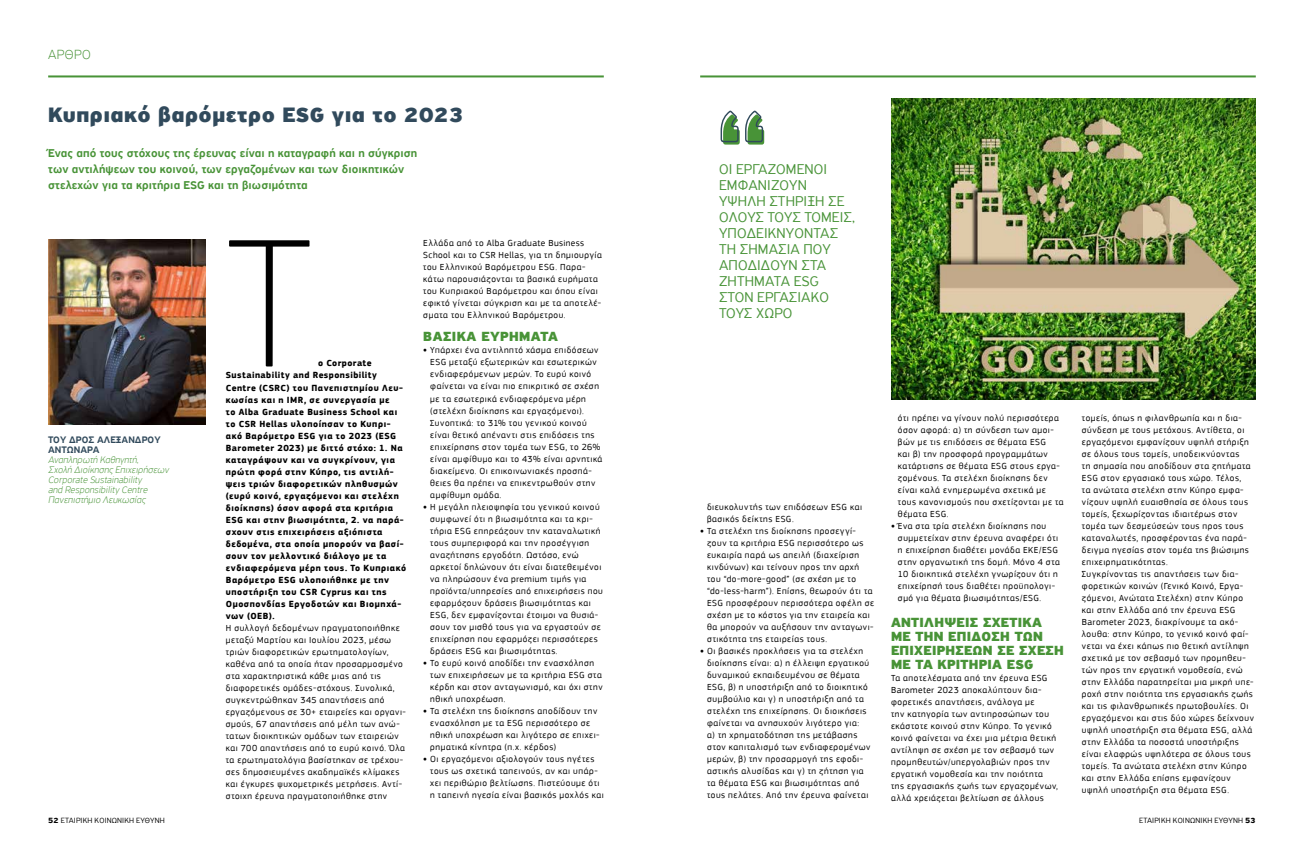
<style>
.page{position:relative;width:1304px;height:851px;background:#fff}
.page>*{position:absolute;margin:0;border:0;box-sizing:border-box;transform-origin:0 0}
.t1{font:100 190.2px "PF Square Sans Pro";color:#000}
.t2{font:900 22px "PF Highway Sans Pro";letter-spacing:.02em;color:#314a5c}
.t3{font:300 15px/16px "PF Highway Sans Pro";letter-spacing:.01em;color:#489337}
.t4{font:900 14px/14px "PF Highway Sans Pro";letter-spacing:.02em;color:#489337}
.t5{font:100 14px "PF Highway Sans Pro";letter-spacing:.03em;color:#489337}
.t6{font:500 12px/16px "PF Highway Sans Pro";letter-spacing:.01em;color:#489337}
.t7{font:italic 100 10px/10px "PF Highway Sans Pro";color:#489337}
.t8{font:500 10px/10px "PF Highway Sans Pro";letter-spacing:.01em;color:#314a5c}
.t9{font:9.2px/12px "PF Square Sans Pro";letter-spacing:.06em;color:#000}
.t10{font:700 9.2px/12px "PF Square Sans Pro";letter-spacing:.06em;color:#000}
.t11{font:300 8px "PF Highway Sans Pro";letter-spacing:.02em;color:#000}
.s1{font-family:"PF Highway Sans Pro";font-weight:700}
.s2{font-weight:700}
</style>
<div class="page">
<img style="left:48px;top:239px;width:157px;height:185px">
<img style="left:891px;top:98px;width:365px;height:302px">
<hr style="left:48px;top:75px;width:556px;height:2px;background:#489337">
<hr style="left:700px;top:75px;width:556px;height:2px;background:#489337">
<svg style="left:721px;top:111px;width:43px;height:33px"></svg>
<h3 class="t5" style="left:48px;top:46px;width:44px">ΑΡΘΡΟ</h3>
<h2 class="t2" style="left:48px;top:101px;width:417px">Κυπριακό βαρόμετρο ESG για το 2023</h2>
<h3 class="t6" style="left:48px;top:145px;width:371px">Ένας από τους στόχους της έρευνας είναι η καταγραφή και η σύγκριση των αντιλήψεων του κοινού, των εργαζομένων και των διοικητικών στελεχών για τα κριτήρια ESG και τη βιωσιμότητα</h3>
<p class="t8" style="left:48px;top:435px;width:114px">ΤΟΥ ΔΡΟΣ ΑΛΕΞΑΝΔΡΟΥ<br>ΑΝΤΩΝΑΡΑ</p>
<p class="t7" style="left:48px;top:454px;width:124px">Αναπληρωτή Καθηγητή,<br>Σχολή Διοίκησης Επιχειρήσεων<br>Corporate Sustainability<br>and Responsibility Centre<br>Πανεπιστήμιο Λευκωσίας</p>
<h1 class="t1" style="left:226px;top:193px;width:88px">Τ</h1>
<p class="t10" style="left:226px;top:358px;width:182px;text-indent:92px">ο Corporate Sustainability and Responsibility Centre (CSRC) του Πανεπιστημίου Λευ&shy;κωσίας και η IMR, σε συνεργασία με<br>το Alba Graduate Business School και το CSR Hellas υλοποίησαν το Κυπρι&shy;ακό Βαρόμετρο ESG για το 2023 (ESG Barometer 2023) με διττό στόχο: 1. Να καταγράψουν και να συγκρίνουν, για πρώτη φορά στην Κύπρο, τις αντιλή&shy;ψεις τριών διαφορετικών πληθυσμών (ευρύ κοινό, εργαζόμενοι και στελέχη διοίκησης) όσον αφορά στα κριτήρια ESG και στην βιωσιμότητα, 2. να παρά&shy;σχουν στις επιχειρήσεις αξιόπιστα δεδομένα, στα οποία μπορούν να βασί&shy;σουν τον μελλοντικό διάλογο με τα ενδιαφερόμενα μέρη τους. Το Κυπριακό Βαρόμετρο ESG υλοποιήθηκε με την υποστήριξη του CSR Cyprus και της Ομοσπονδίας Εργοδοτών και Βιομηχά&shy;νων (ΟΕΒ).</p>
<p class="t9" style="left:226px;top:621px;width:182px">Η συλλογή δεδομένων πραγματοποιήθηκε μεταξύ Μαρτίου και Ιουλίου 2023, μέσω τριών διαφορετικών ερωτηματολογίων, καθένα από τα οποία ήταν προσαρμοσμένο στα χαρακτηριστικά κάθε μιας από τις διαφορετικές ομάδες-στόχους. Συνολικά, συγκεντρώθηκαν 345 απαντήσεις από εργαζόμενους σε 30+ εταιρείες και οργανι&shy;σμούς, 67 απαντήσεις από μέλη των ανώ&shy;τατων διοικητικών ομάδων των εταιρειών και 700 απαντήσεις από το ευρύ κοινό. Όλα τα ερωτηματολόγια βασίστηκαν σε τρέχου&shy;σες δημοσιευμένες ακαδημαϊκές κλίμακες και έγκυρες ψυχομετρικές μετρήσεις. Αντί&shy;στοιχη έρευνα πραγματοποιήθηκε στην</p>
<p class="t9" style="left:423px;top:237px;width:180px">Ελλάδα από το Alba Graduate Business School και το CSR Hellas, για τη δημιουργία του Ελληνικού Βαρόμετρου ESG. Παρα&shy;κάτω παρουσιάζονται τα βασικά ευρήματα του Κυπριακού Βαρόμετρου και όπου είναι εφικτό γίνεται σύγκριση και με τα αποτελέ&shy;σματα του Ελληνικού Βαρόμετρου.</p>
<h3 class="t4" style="left:423px;top:330px;width:136px">ΒΑΣΙΚΆ ΕΥΡΉΜΑΤΑ</h3>
<p class="t9" style="left:430px;top:344px;width:174px;text-indent:-7px"><span class="s1">•</span> Υπάρχει ένα αντιληπτό χάσμα επιδόσεων ESG μεταξύ εξωτερικών και εσωτερικών ενδιαφερόμενων μερών. Το ευρύ κοινό φαίνεται να είναι πιο επικριτικό σε σχέση με τα εσωτερικά ενδιαφερόμενα μέρη (στελέχη διοίκησης και εργαζόμενοι).<br>Συνοπτικά: το 31% του γενικού κοινού είναι θετικό απέναντι στις επιδόσεις της επιχείρησης στον τομέα των ESG, το 26% είναι αμφίθυμο και το 43% είναι αρνητικά διακείμενο. Οι επικοινωνιακές προσπά&shy;θειες θα πρέπει να επικεντρωθούν στην αμφίθυμη ομάδα.</p>
<p class="t9" style="left:430px;top:500px;width:174px;text-indent:-7px"><span class="s1">•</span> Η μεγάλη πλειοψηφία του γενικού κοινού συμφωνεί ότι η βιωσιμότητα και τα κρι&shy;τήρια ESG επηρεάζουν την καταναλωτική τους συμπεριφορά και την προσέγγιση αναζήτησης εργοδότη. Ωστόσο, ενώ αρκετοί δηλώνουν ότι είναι διατεθειμένοι να πληρώσουν ένα premium τιμής για προϊόντα/υπηρεσίες από επιχειρήσεις που εφαρμόζουν δράσεις βιωσιμότητας και ESG, δεν εμφανίζονται έτοιμοι να θυσιά&shy;σουν τον μισθό τους για να εργαστούν σε επιχείρηση που εφαρμόζει περισσότερες δράσεις ESG και βιωσιμότητας.</p>
<p class="t9" style="left:430px;top:656px;width:174px;text-indent:-7px"><span class="s1">•</span> Το ευρύ κοινό αποδίδει την ενασχόληση των επιχειρήσεων με τα κριτήρια ESG στα κέρδη και στον ανταγωνισμό, και όχι στην ηθική υποχρέωση.</p>
<p class="t9" style="left:430px;top:704px;width:171px;text-indent:-7px"><span class="s1">•</span> Τα στελέχη της διοίκησης αποδίδουν την ενασχόληση με τα ESG περισσότερο σε ηθική υποχρέωση και λιγότερο σε επιχει&shy;ρηματικά κίνητρα (π.χ. κέρδος)</p>
<p class="t9" style="left:430px;top:752px;width:175px;text-indent:-7px"><span class="s1">•</span> Οι εργαζόμενοι αξιολογούν τους ηγέτες τους ως σχετικά ταπεινούς, αν και υπάρ&shy;χει περιθώριο βελτίωσης. Πιστεύουμε ότι η ταπεινή ηγεσία είναι βασικός μοχλός και</p>
<h3 class="t3" style="left:719px;top:160px;width:138px">ΟΙ ΕΡΓΑΖΌΜΕΝΟΙ<br>ΕΜΦΑΝΊ ΖΟΥΝ<br>ΥΨΗΛΉ ΣΤΉΡΙΞΗ ΣΕ<br>ΌΛΟΥΣ ΤΟΥΣ ΤΟΜΕΊ Σ,<br>ΥΠΟΔΕΙΚΝΎΟΝΤΑΣ<br>ΤΗ ΣΗΜΑΣΊΑ ΠΟΥ<br>ΑΠΟΔΊΔΟΥΝ ΣΤΑ<br>ΖΗΤΉΜΑΤΑ ESG<br>ΣΤΟΝ ΕΡΓΑΣΙΑΚΌ<br>ΤΟΥΣ ΧΏΡΟ</h3>
<p class="t9" style="left:707px;top:501px;width:156px">διευκολυντής των επιδόσεων ESG και βασικός δείκτης ESG.</p>
<p class="t9" style="left:707px;top:525px;width:168px;text-indent:-7px"><span class="s1">•</span> Τα στελέχη της διοίκησης προσεγγί&shy;ζουν τα κριτήρια ESG περισσότερο ως ευκαιρία παρά ως απειλή (διαχείριση κινδύνων) και τείνουν προς την αρχή του “do-more-good” (σε σχέση με το “do-less-harm”). Επίσης, θεωρούν ότι τα ESG προσφέρουν περισσότερα οφέλη σε σχέση με το κόστος για την εταιρεία και θα μπορούν να αυξήσουν την ανταγωνι&shy;στικότητα της εταιρείας τους.</p>
<p class="t9" style="left:707px;top:645px;width:165px;text-indent:-7px"><span class="s1">•</span> Οι βασικές προκλήσεις για τα στελέχη διοίκησης είναι: α) η έλλειψη εργατικού δυναμικού εκπαιδευμένου σε θέματα ESG, β) η υποστήριξη από το διοικητικό συμβούλιο και γ) η υποστήριξη από τα στελέχη της επιχείρησης. Οι διοικήσεις φαίνεται να ανησυχούν λιγότερο για:<br>α) τη χρηματοδότηση της μετάβασης στον καπιταλισμό των ενδιαφερομένων μερών, β) την προσαρμογή της εφοδι&shy;αστικής αλυσίδας και γ) τη ζήτηση για τα θέματα ESG και βιωσιμότητας από τους πελάτες. Από την έρευνα φαίνεται</p>
<p class="t9" style="left:898px;top:412px;width:167px">ότι πρέπει να γίνουν πολύ περισσότερα όσον αφορά: α) τη σύνδεση των αμοι&shy;βών με τις επιδόσεις σε θέματα ESG<br>και β) την προσφορά προγραμμάτων κατάρτισης σε θέματα ESG στους εργα&shy;ζομένους. Τα στελέχη διοίκησης δεν είναι καλά ενημερωμένα σχετικά με τους κανονισμούς που σχετίζονται με τα θέματα ESG.</p>
<p class="t9" style="left:898px;top:520px;width:164px;text-indent:-7px"><span class="s1">•</span> Ένα στα τρία στελέχη διοίκησης που συμμετείχαν στην έρευνα αναφέρει ότι η επιχείρηση διαθέτει μονάδα ΕΚΕ/ESG στην οργανωτική της δομή. Μόνο 4 στα 10 διοικητικά στελέχη γνωρίζουν ότι η επιχείρησή τους διαθέτει προϋπολογι&shy;σμό για θέματα βιωσιμότητας/ESG.</p>
<h3 class="t4" style="left:891px;top:616px;width:173px">ΑΝΤΙΛΉΨΕΙΣ ΣΧΕΤΙΚΆ<br>ΜΕ ΤΗΝ ΕΠΊΔΟΣΗ ΤΩΝ<br>ΕΠΙΧΕΙΡΉΣΕΩΝ ΣΕ ΣΧΈΣΗ<br>ΜΕ ΤΑ ΚΡΙΤΉΡΙΑ ESG</h3>
<p class="t9" style="left:891px;top:672px;width:169px">Τα αποτελέσματα από την έρευνα ESG Barometer 2023 αποκαλύπτουν δια&shy;φορετικές απαντήσεις, ανάλογα με<br>την κατηγορία των αντιπροσώπων του εκάστοτε κοινού στην Κύπρο. Το γενικό κοινό φαίνεται να έχει μια μέτρια θετική αντίληψη σε σχέση με τον σεβασμό των προμηθευτών/υπεργολαβιών προς την εργατική νομοθεσία και την ποιότητα της εργασιακής ζωής των εργαζομένων, αλλά χρειάζεται βελτίωση σε άλλους</p>
<p class="t9" style="left:1082px;top:412px;width:174px">τομείς, όπως η φιλανθρωπία και η δια&shy;σύνδεση με τους μετόχους. Αντίθετα, οι εργαζόμενοι εμφανίζουν υψηλή στήριξη σε όλους τους τομείς, υποδεικνύοντας<br>τη σημασία που αποδίδουν στα ζητήματα ESG στον εργασιακό τους χώρο. Τέλος,<br>τα ανώτατα στελέχη στην Κύπρο εμφα&shy;νίζουν υψηλή ευαισθησία σε όλους τους τομείς, ξεχωρίζοντας ιδιαιτέρως στον τομέα των δεσμεύσεών τους προς τους καταναλωτές, προσφέροντας ένα παρά&shy;δειγμα ηγεσίας στον τομέα της βιώσιμης επιχειρηματικότητας.<br>Συγκρίνοντας τις απαντήσεις των δια&shy;φορετικών κοινών (Γενικό Κοινό, Εργα&shy;ζόμενοι, Ανώτατα Στελέχη) στην Κύπρο και στην Ελλάδα από την έρευνα ESG Barometer 2023, διακρίνουμε τα ακό&shy;λουθα: στην Κύπρο, το γενικό κοινό φαί&shy;νεται να έχει κάπως πιο θετική αντίληψη σχετικά με τον σεβασμό των προμηθευ&shy;τών προς την εργατική νομοθεσία, ενώ στην Ελλάδα παρατηρείται μια μικρή υπε&shy;ροχή στην ποιότητα της εργασιακής ζωής και τις φιλανθρωπικές πρωτοβουλίες. Οι εργαζόμενοι και στις δύο χώρες δείχνουν υψηλή υποστήριξη στα θέματα ESG, αλλά στην Ελλάδα τα ποσοστά υποστήριξης είναι ελαφρώς υψηλότερα σε όλους τους τομείς. Τα ανώτατα στελέχη στην Κύπρο και στην Ελλάδα επίσης εμφανίζουν υψηλή υποστήριξη στα θέματα ESG.</p>
<p class="t11" style="left:48px;top:815px;width:118px"><span class="s2">52</span> ΕΤΑΙΡΙΚΗ ΚΟΙΝΩΝΙΚΗ ΕΥΘΥΝΗ</p>
<p class="t11" style="left:1139px;top:815px;width:118px">ΕΤΑΙΡΙΚΗ ΚΟΙΝΩΝΙΚΗ ΕΥΘΥΝΗ <span class="s2">53</span></p>
</div>
